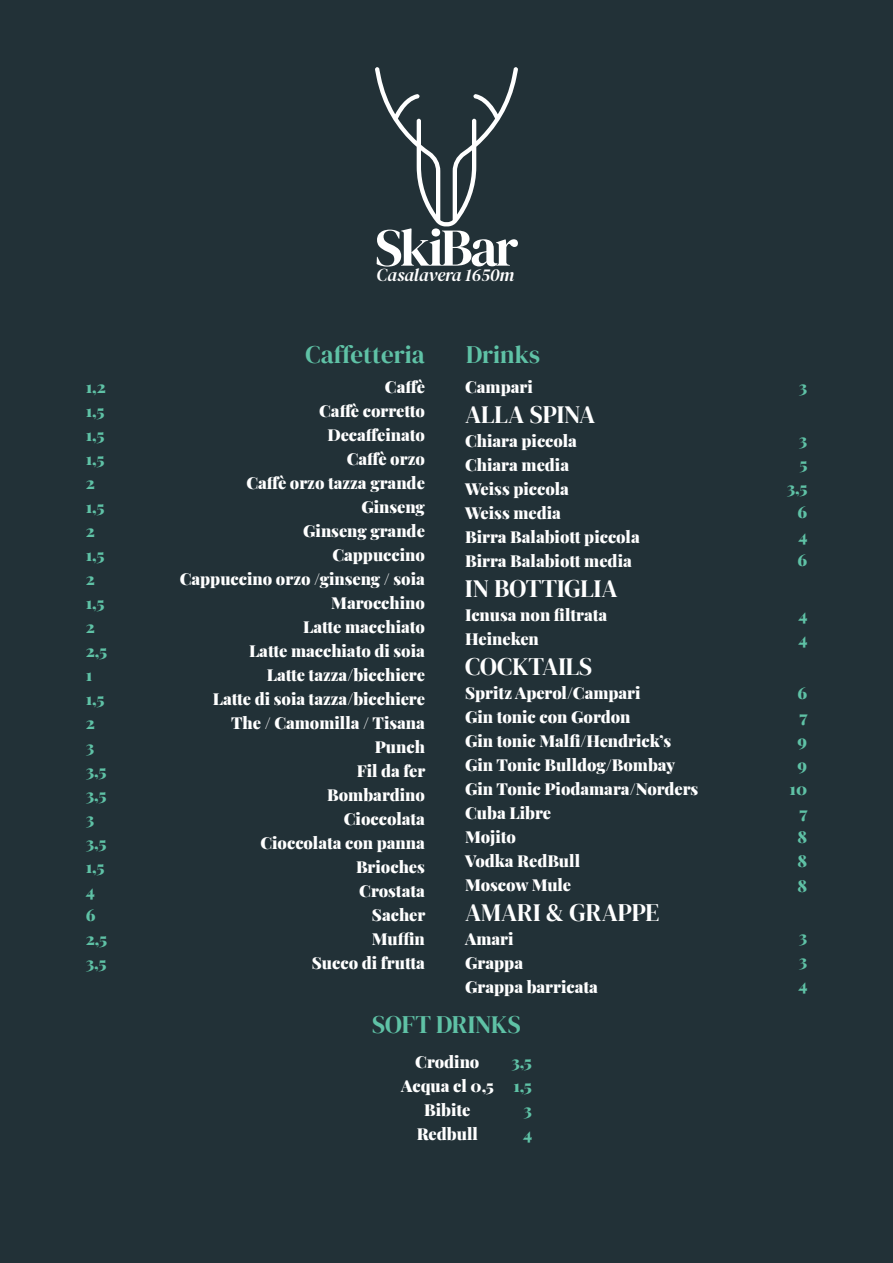
<style>
.page{position:relative;width:893px;height:1263px;background:#fff}
.page>*{position:absolute;margin:0;border:0;box-sizing:border-box;transform-origin:0 0}
.t1{font:53.1px "DM Serif Display";letter-spacing:-.045em;color:#fff}
.t2{font:25.05px "DM Serif Display";letter-spacing:-.005em;color:#fff}
.t3{font:25.05px "DM Serif Display";color:#5fc2a6}
.t4{font:italic 17.85px "DM Serif Display";letter-spacing:-.01em;color:#fff}
.t5{font:900 16.5px/24px "Playfair Display";color:#fff}
.t6{font:900 16.5px/24px "Playfair Display";color:#5fc2a6;text-align:right}
</style>
<div class="page">
<div style="left:0;top:0;width:892px;height:1263px;background:#223137"></div>
<svg style="left:375px;top:67px;width:143px;height:159px"></svg>
<h1 class="t1" style="left:375px;top:217px;width:145px">SkiBar</h1>
<p class="t4" style="left:377px;top:265px;width:139px">Casalavera 1650m</p>
<h2 class="t3" style="left:306px;top:340px;width:121px">Caffetteria</h2>
<p class="t5" style="left:180px;top:373px;width:247px;text-align:right">Caffè<br>Caffè corretto<br>Decaffeinato<br>Caffè orzo<br>Caffè orzo tazza grande<br>Ginseng<br>Ginseng grande<br>Cappuccino<br>Cappuccino orzo /ginseng / soia<br>Marocchino<br>Latte macchiato<br>Latte macchiato di soia<br>Latte tazza/bicchiere<br>Latte di soia tazza/bicchiere<br>The / Camomilla / Tisana<br>Punch<br>Fil da fer<br>Bombardino<br>Cioccolata<br>Cioccolata con panna<br>Brioches<br>Crostata<br>Sacher<br>Muffin<br>Succo di frutta</p>
<h2 class="t3" style="left:466px;top:340px;width:76px">Drinks</h2>
<p class="t6" style="left:86px;top:373px;width:23px;text-align:left">1,2<br>1,5<br>1,5<br>1,5<br>2<br>1,5<br>2<br>1,5<br>2<br>1,5<br>2<br>2,5<br>1<br>1,5<br>2<br>3<br>3,5<br>3,5<br>3<br>3,5<br>1,5<br>4<br>6<br>2,5<br>3,5</p>
<p class="t5" style="left:465px;top:374px;width:69px">Campari</p>
<h2 class="t2" style="left:465px;top:400px;width:132px">ALLA SPINA</h2>
<p class="t5" style="left:465px;top:427px;width:176px">Chiara piccola<br>Chiara media<br>Weiss piccola<br>Weiss media<br>Birra Balabiott piccola<br>Birra Balabiott media</p>
<h2 class="t2" style="left:465px;top:574px;width:154px">IN BOTTIGLIA</h2>
<p class="t5" style="left:465px;top:601px;width:144px">Icnusa non filtrata<br>Heineken</p>
<h2 class="t2" style="left:465px;top:652px;width:129px">COCKTAILS</h2>
<p class="t5" style="left:465px;top:679px;width:235px">Spritz Aperol/Campari<br>Gin tonic con Gordon<br>Gin tonic Malfi/Hendrick’s<br>Gin Tonic Bulldog/Bombay<br>Gin Tonic Piodamara/Norders<br>Cuba Libre<br>Mojito<br>Vodka RedBull<br>Moscow Mule</p>
<h2 class="t2" style="left:465px;top:898px;width:196px">AMARI &amp; GRAPPE</h2>
<p class="t5" style="left:465px;top:925px;width:134px">Amari<br>Grappa<br>Grappa barricata</p>
<h2 class="t3" style="left:372px;top:1009px;width:150px">SOFT DRINKS</h2>
<p class="t5" style="left:401px;top:1048px;width:94px;text-align:center">Crodino<br>Acqua cl 0,5<br>Bibite<br>Redbull</p>
<p class="t6" style="left:511px;top:1048px;width:22px">3,5<br>1,5<br>3<br>4</p>
<p class="t6" style="left:799px;top:373px;width:10px">3</p>
<p class="t6" style="left:787px;top:426px;width:22px">3<br>5<br>3,5<br>6<br>4<br>6</p>
<p class="t6" style="left:798px;top:601px;width:11px;text-align:left">4<br>4</p>
<p class="t6" style="left:790px;top:680px;width:20px">6<br>7<br>9<br>9<br>10<br>7<br>8<br>8<br>8</p>
<p class="t6" style="left:798px;top:923px;width:11px;text-align:justify">3<br>3<br>4</p>
</div>
